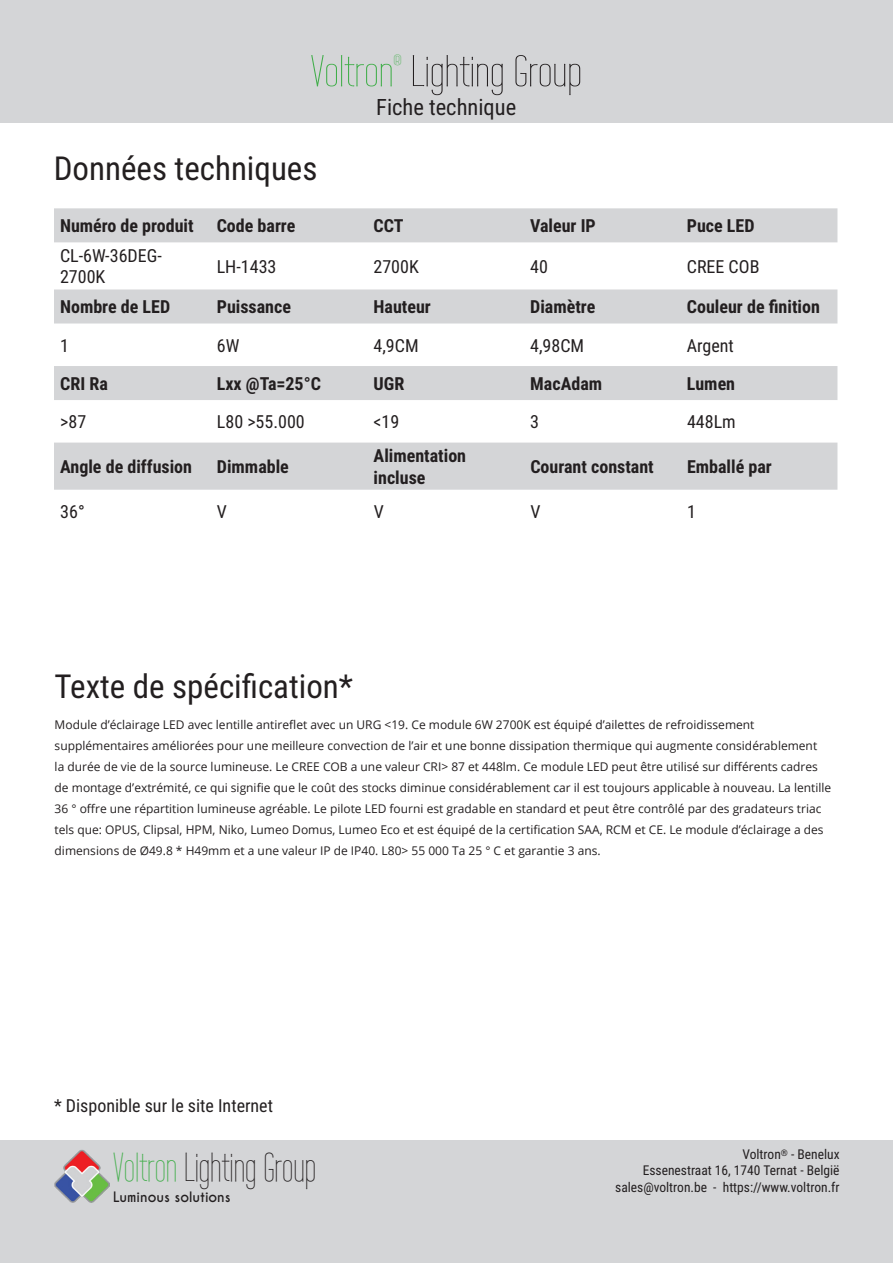
<style>
.page{position:relative;width:893px;height:1263px;background:#fff}
.page>*{position:absolute;margin:0;border:0;box-sizing:border-box;transform-origin:0 0}
.t1{font:43.5px "Wire One";color:#231f20;scale:1.2 1}
.t2{font:40.5px "Wire One";color:#231f20}
.t3{font:33px "Roboto Condensed";color:#231f20}
.t4{font:22.5px "Roboto Condensed";color:#231f20}
.t5{font:700 18px/21.6px "Roboto Condensed";color:#231f20}
.t6{font:18px/21.6px "Roboto Condensed";color:#231f20}
.t7{font:15px "Wire One";color:#40ae49;scale:1.2 1}
.t8{font:13.5px/16.5px "Roboto Condensed";color:#231f20;text-align:right}
.t9{font:700 13.5px "Caviar Dreams";color:#231f20}
.t10{font:12px/21px "Open Sans";color:#231f20}
.s1{color:#40ae49}
</style>
<div class="page">
<div style="left:0;top:1141px;width:893px;height:122px;background:#d4d5d7"></div>
<img style="left:55px;top:1150px;width:54px;height:53px">
<div style="left:0;top:0;width:893px;height:122px;background:#d4d5d7"></div>
<div style="left:54px;top:208px;width:783px;height:34px;background:#d4d5d7"></div>
<svg style="left:54px;top:289px;width:783px;height:201px;fill:#d4d5d7"></svg>
<p class="t7" style="left:394px;top:52px;width:8px">®</p>
<h3 class="t4" style="left:376px;top:91px;width:142px">Fiche technique</h3>
<h1 class="t1" style="left:311px;top:47px;width:228px"><span class="s1">Voltron</span> Lighting Group</h1>
<h3 class="t3" style="left:54px;top:145px;width:265px">Données techniques</h3>
<h3 class="t5" style="left:60px;top:214px;width:135px">Numéro de produit</h3>
<h3 class="t5" style="left:217px;top:214px;width:80px">Code barre</h3>
<h3 class="t5" style="left:373px;top:214px;width:32px">CCT</h3>
<h3 class="t5" style="left:530px;top:214px;width:67px">Valeur IP</h3>
<h3 class="t5" style="left:687px;top:214px;width:69px">Puce LED</h3>
<h3 class="t6" style="left:60px;top:244px;width:103px">CL-6W-36DEG-<br>2700K</h3>
<h3 class="t6" style="left:217px;top:255px;width:61px">LH-1433</h3>
<h3 class="t6" style="left:373px;top:255px;width:47px">2700K</h3>
<h3 class="t6" style="left:530px;top:255px;width:19px">40</h3>
<h3 class="t6" style="left:687px;top:255px;width:74px">CREE COB</h3>
<h3 class="t5" style="left:60px;top:295px;width:112px">Nombre de LED</h3>
<h3 class="t5" style="left:217px;top:295px;width:76px">Puissance</h3>
<h3 class="t5" style="left:373px;top:295px;width:59px">Hauteur</h3>
<h3 class="t5" style="left:530px;top:295px;width:67px">Diamètre</h3>
<h3 class="t5" style="left:687px;top:295px;width:135px">Couleur de finition</h3>
<h3 class="t6" style="left:60px;top:334px;width:10px">1</h3>
<h3 class="t6" style="left:217px;top:334px;width:24px">6W</h3>
<h3 class="t6" style="left:373px;top:334px;width:47px">4,9CM</h3>
<h3 class="t6" style="left:530px;top:334px;width:55px">4,98CM</h3>
<h3 class="t6" style="left:687px;top:334px;width:48px">Argent</h3>
<h3 class="t5" style="left:60px;top:372px;width:49px">CRI Ra</h3>
<h3 class="t5" style="left:217px;top:372px;width:106px">Lxx @Ta=25°C</h3>
<h3 class="t5" style="left:374px;top:372px;width:32px">UGR</h3>
<h3 class="t5" style="left:530px;top:372px;width:73px">MacAdam</h3>
<h3 class="t5" style="left:687px;top:372px;width:50px">Lumen</h3>
<h3 class="t6" style="left:60px;top:410px;width:28px">&gt;87</h3>
<h3 class="t6" style="left:217px;top:410px;width:89px">L80 &gt;55.000</h3>
<h3 class="t6" style="left:374px;top:410px;width:27px">&lt;19</h3>
<h3 class="t6" style="left:530px;top:410px;width:10px">3</h3>
<h3 class="t6" style="left:687px;top:410px;width:50px">448Lm</h3>
<h3 class="t5" style="left:60px;top:455px;width:133px">Angle de diffusion</h3>
<h3 class="t5" style="left:217px;top:455px;width:73px">Dimmable</h3>
<h3 class="t5" style="left:374px;top:444px;width:94px">Alimentation incluse</h3>
<h3 class="t5" style="left:530px;top:455px;width:125px">Courant constant</h3>
<h3 class="t5" style="left:687px;top:455px;width:86px">Emballé par</h3>
<h3 class="t6" style="left:60px;top:500px;width:26px">36°</h3>
<h3 class="t6" style="left:217px;top:500px;width:12px">V</h3>
<h3 class="t6" style="left:374px;top:500px;width:12px">V</h3>
<h3 class="t6" style="left:530px;top:500px;width:12px">V</h3>
<h3 class="t6" style="left:687px;top:500px;width:10px">1</h3>
<h3 class="t3" style="left:55px;top:663px;width:300px">Texte de spécification*</h3>
<p class="t10" style="left:55px;top:714px;width:778px">Module d’éclairage LED avec lentille antireflet avec un URG &lt;19. Ce module 6W 2700K est équipé d’ailettes de refroidissement supplémentaires améliorées pour une meilleure convection de l’air et une bonne dissipation thermique qui augmente considérablement<br>la durée de vie de la source lumineuse. Le CREE COB a une valeur CRI&gt; 87 et 448lm. Ce module LED peut être utilisé sur différents cadres de montage d’extrémité, ce qui signifie que le coût des stocks diminue considérablement car il est toujours applicable à nouveau. La lentille 36 ° offre une répartition lumineuse agréable. Le pilote LED fourni est gradable en standard et peut être contrôlé par des gradateurs triac tels que: OPUS, Clipsal, HPM, Niko, Lumeo Domus, Lumeo Eco et est équipé de la certification SAA, RCM et CE. Le module d’éclairage a des dimensions de Ø49.8 * H49mm et a une valeur IP de IP40. L80&gt; 55 000 Ta 25 ° C et garantie 3 ans.</p>
<h3 class="t6" style="left:54px;top:1094px;width:220px">* Disponible sur le site Internet</h3>
<h2 class="t2" style="left:113px;top:1145px;width:204px"><span class="s1">Voltron</span> Lighting Group</h2>
<p class="t9" style="left:113px;top:1189px;width:119px">Luminous solutions</p>
<p class="t8" style="left:615px;top:1145px;width:226px">Voltron<sup>®</sup> - Benelux<br>Essenestraat 16, 1740 Ternat - België sales@voltron.be - https://www.voltron.fr</p>
</div>
